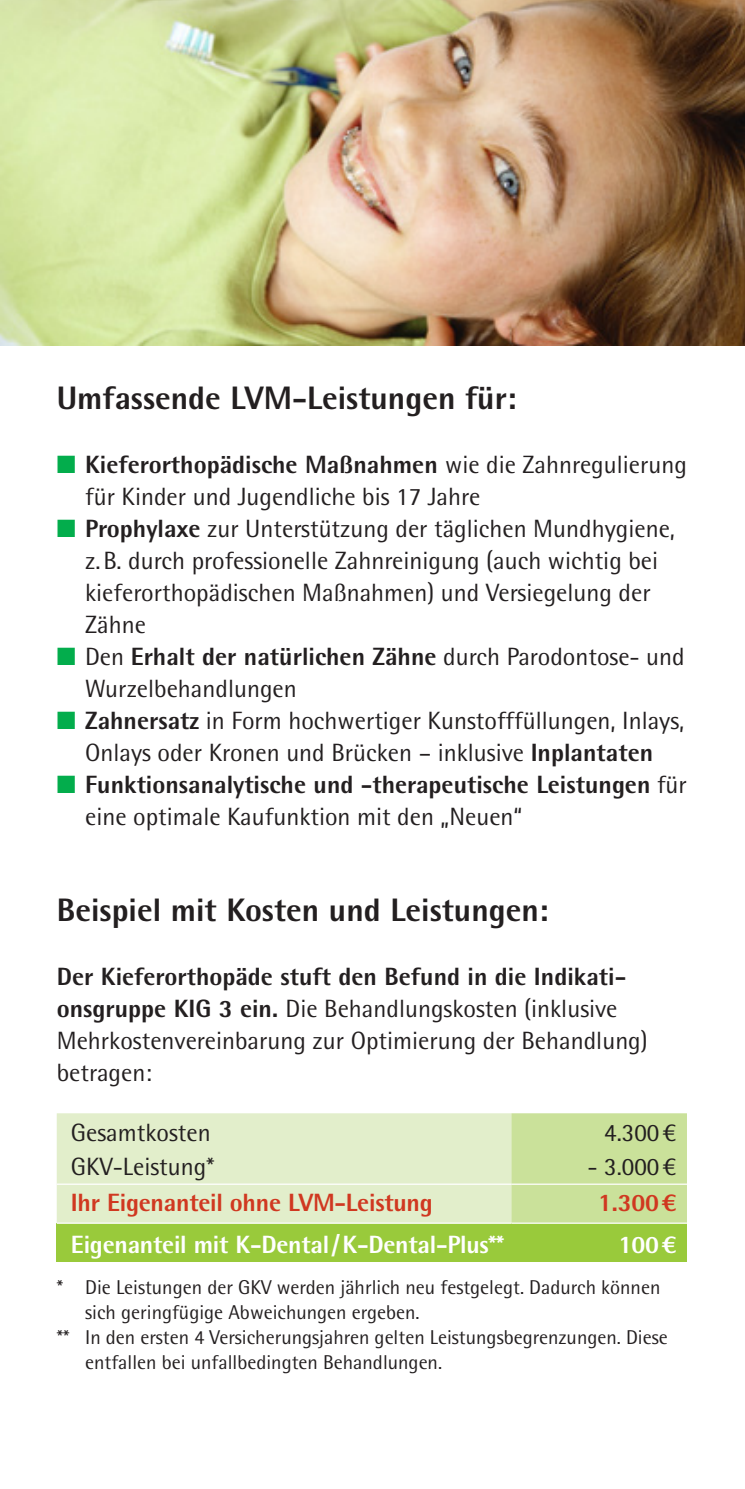
<style>
.page{position:relative;width:745px;height:1489px;background:#fff}
.page>*{position:absolute;margin:0;border:0;box-sizing:border-box;transform-origin:0 0}
.LVM_Subheadline{font:800 32.5px "Lvm Rotis";color:#231f20}
.LVM_Fließtext{font:25px/32px "Lvm Rotis";color:#231f20}
.t1{font:800 25px/32px "Lvm Rotis";color:#231f20}
.LVM_Fließtext-2{font:800 25px "Lvm Rotis";letter-spacing:-.01em;color:#fff}
.LVM_Fließtext-3{font:800 25px "Lvm Rotis";letter-spacing:-.01em;color:#d03820}
.LVM_Fußnotentext{font:20px/25px "Lvm Rotis";color:#231f20}
.s1{color:#03ad4c}
.s2{font-weight:800}
.s3{font-weight:400;color:#03ad4c}
.s4{font-weight:400}
</style>
<div class="page">
<img style="left:0;top:0;width:744px;height:345px">
<div style="left:57px;top:1113px;width:454px;height:109px;background:#e2eecb"></div>
<div style="left:511px;top:1113px;width:175px;height:109px;background:#cae19a"></div>
<div style="left:57px;top:1223px;width:629px;height:39px;background:#99ca3b"></div>
<hr style="left:57px;top:1183px;width:454px;height:1px;background:#fff">
<hr style="left:511px;top:1183px;width:175px;height:1px;background:#fff">
<p class="LVM_Subheadline" style="left:57px;top:377px;width:461px">Umfassende LVM-Leistungen für:</p>
<p class="LVM_Fließtext" style="left:85px;top:448px;width:603px;text-indent:-28px"><span class="s1">\</span> <span class="s2">Kieferorthopädische Maßnahmen</span> wie die Zahnregulierung für Kinder und Jugendliche bis 17 Jahre</p>
<p class="LVM_Fließtext" style="left:85px;top:512px;width:591px;text-indent:-28px"><span class="s1">\</span> <span class="s2">Prophylaxe</span> zur Unterstützung der täglichen Mundhygiene, z.B. durch professionelle Zahnreinigung (auch wichtig bei kieferorthopädischen Maßnahmen) und Versiegelung der Zähne</p>
<p class="LVM_Fließtext" style="left:85px;top:640px;width:600px;text-indent:-28px"><span class="s1">\</span> Den <span class="s2">Erhalt der natürlichen Zähne</span> durch Parodontose- und<br>Wurzelbehandlungen</p>
<p class="LVM_Fließtext" style="left:57px;top:704px;width:628px;text-align:center"><span class="s1">\</span> <span class="s2">Zahnersatz</span> in Form hochwertiger Kunstofffüllungen, Inlays,<br>Onlays oder Kronen und Brücken – inklusive <span class="s2">Inplantaten</span></p>
<p class="t1" style="left:85px;top:768px;width:603px;text-indent:-28px"><span class="s3">\</span> Funktionsanalytische und -therapeutische Leistungen <span class="s4">für eine optimale Kaufunktion mit den „Neuen“</span></p>
<p class="LVM_Subheadline" style="left:57px;top:889px;width:493px">Beispiel mit Kosten und Leistungen:</p>
<p class="LVM_Fließtext" style="left:57px;top:960px;width:592px"><span class="s2">Der Kieferorthopäde stuft den Befund in die Indikati&shy;onsgruppe KIG 3 ein.</span> Die Behandlungskosten (inklusive Mehrkostenvereinbarung zur Optimierung der Behandlung) betragen:</p>
<p class="LVM_Fließtext" style="left:71px;top:1115px;width:141px">Gesamtkosten</p>
<p class="LVM_Fließtext" style="left:603px;top:1115px;width:74px">4.300€</p>
<p class="LVM_Fließtext" style="left:71px;top:1150px;width:145px">GKV-Leistung*</p>
<p class="LVM_Fließtext" style="left:587px;top:1150px;width:90px">- 3.000€</p>
<p class="LVM_Fließtext-3" style="left:71px;top:1186px;width:363px">Ihr Eigenanteil ohne LVM-Leistung</p>
<p class="LVM_Fließtext-3" style="left:597px;top:1186px;width:80px">1.300€</p>
<p class="LVM_Fließtext-2" style="left:71px;top:1228px;width:434px">Eigenanteil mit K-Dental/K-Dental-Plus**</p>
<p class="LVM_Fließtext-2" style="left:618px;top:1228px;width:59px">100€</p>
<p class="LVM_Fußnotentext" style="left:85px;top:1274px;width:576px;text-indent:-28px">* Die Leistungen der GKV werden jährlich neu festgelegt. Dadurch können sich geringfügige Abweichungen ergeben.</p>
<p class="LVM_Fußnotentext" style="left:85px;top:1324px;width:584px;text-indent:-28px">** In den ersten 4 Versicherungsjahren gelten Leistungsbegrenzungen. Diese entfallen bei unfallbedingten Behandlungen.</p>
</div>
